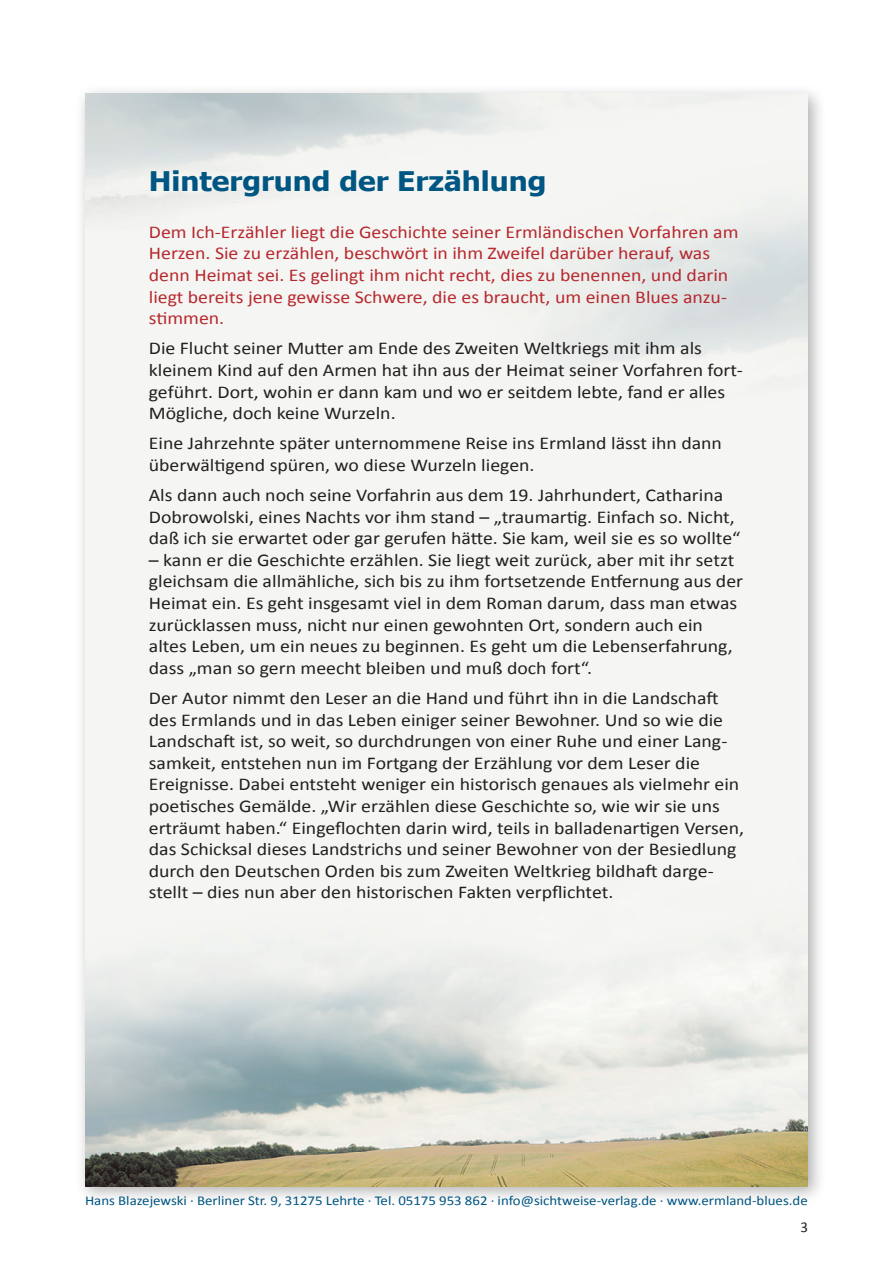
<style>
.page{position:relative;width:893px;height:1263px;background:#fff}
.page>*{position:absolute;margin:0;border:0;box-sizing:border-box;transform-origin:0 0}
.t1{font:700 27px "Tahoma";color:#005682;scale:1.1 1}
.t2{font:18px/21.6px "Calibri";color:#231f20;scale:1.1 1}
.t3{font:18px/21.6px "Calibri";color:#b7282e;scale:1.1 1}
.t4{font:15px "Calibri";color:#231f20}
.t5{font:13.5px "Calibri";color:#005682;scale:1.1 1}
</style>
<div class="page">
<div style="left:75px;top:83px;width:751px;height:1122px;background:#231f20;opacity:.35"></div>
<img style="left:85px;top:94px;width:723px;height:1092px">
<h1 class="t1" style="left:149px;top:164px;width:363px">Hintergrund der Erzählung</h1>
<p class="t3" style="left:149px;top:220px;width:538px">Dem Ich-Erzähler liegt die Geschichte seiner Ermländischen Vorfahren am Herzen. Sie zu erzählen, beschwört in ihm Zweifel darüber herauf, was denn Heimat sei. Es gelingt ihm nicht recht, dies zu benennen, und darin liegt bereits jene gewisse Schwere, die es braucht, um einen Blues anzu&shy;stimmen.</p>
<p class="t2" style="left:149px;top:337px;width:541px">Die Flucht seiner Mutter am Ende des Zweiten Weltkriegs mit ihm als kleinem Kind auf den Armen hat ihn aus der Heimat seiner Vorfahren fort&shy;geführt. Dort, wohin er dann kam und wo er seitdem lebte, fand er alles Mögliche, doch keine Wurzeln.</p>
<p class="t2" style="left:149px;top:432px;width:523px">Eine Jahrzehnte später unternommene Reise ins Ermland lässt ihn dann überwältigend spüren, wo diese Wurzeln liegen.</p>
<p class="t2" style="left:149px;top:483px;width:539px">Als dann auch noch seine Vorfahrin aus dem 19. Jahrhundert, Catharina<br>Dobrowolski, eines Nachts vor ihm stand – „traumartig. Einfach so. N icht, daß ich sie erwartet oder gar gerufen hätte. Sie kam, weil sie es so wollte“</p>
<p class="t2" style="left:149px;top:548px;width:542px">– kann er die Geschichte erzählen. Sie liegt weit zurück, aber mit ihr setzt gleichsam die allmähliche, sich bis zu ihm fortsetzende Entfernung aus der Heimat ein. Es geht insgesamt viel in dem Roman darum, dass man etwas zurücklassen muss, nicht nur einen gewohnten Ort, sondern auch ein altes Leben, um ein neues zu beginnen. Es geht um die Lebenserfahrung, dass „man so gern meecht bleiben und muß doch fort“.</p>
<p class="t2" style="left:149px;top:686px;width:543px">Der Autor nimmt den Leser an die Hand und führt ihn in die Landschaft des Ermlands und in das Leben einiger seiner Bewohner. Und so wie die Landschaft ist, so weit, so durchdrungen von einer Ruhe und einer Lang&shy;samkeit, entstehen nun im Fortgang der Erzählung vor dem Leser die Ereignisse. Dabei entsteht weniger ein historisch genaues als vielmehr ein poetisches Gemälde. „Wir erzählen diese Geschichte so, wie wir sie uns erträumt haben.“ Eingeflochten darin wird, teils in balladenartigen Versen, das Schicksal dieses Landstrichs und seiner Bewohner von der Besiedlung durch den Deutschen Orden bis zum Zweiten Weltkrieg bildhaft darge&shy;stellt – dies nun aber den historischen Fakten verpflichtet.</p>
<p class="t5" style="left:85px;top:1192px;width:658px">Hans Blazejewski · Berliner Str. 9, 31275 Lehrte · Tel. 05175 953 862 · info@sichtweise-verlag.de · www.ermland-blues.de</p>
<p class="t4" style="left:800px;top:1217px;width:9px">3</p>
</div>
